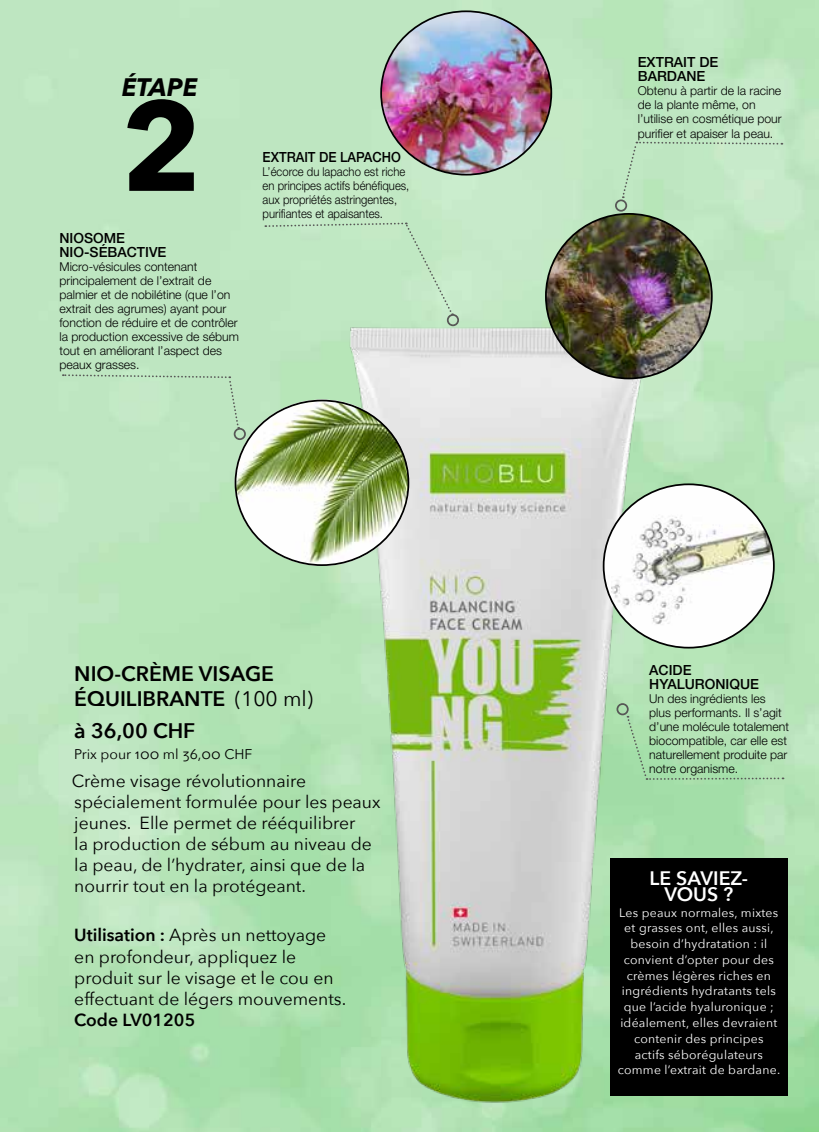
<style>
.page{position:relative;width:819px;height:1132px;background:#fff}
.page>*{position:absolute;margin:0;border:0;box-sizing:border-box;transform-origin:0 0}
.t1{font:700 126px "Avenir Next";color:#000}
.t2{font:italic 700 25.2px "Avenir Next";color:#000}
.t3{font:600 21px/25.2px "Avenir Next";color:#000}
.t4{font:600 19.43px/15.8px "Avenir Next";color:#fff;text-align:center}
.t5{font:17.5px/21px "Avenir Next";color:#000}
.t6{font:600 17.5px "Avenir Next";color:#000}
.t7{font:500 14px/14px "Helvetica Neue LT Std";color:#000}
.t8{font:14px "Avenir Next";color:#000}
.t9{font:500 14px "Helvetica Neue LT Std";color:#000;scale:.92 1}
.t10{font:300 12.25px/14px "Helvetica Neue LT Std";color:#000}
.t11{font:12.25px/15.8px "Avenir Next";letter-spacing:.02em;color:#fff;text-align:center}
.t12{font:300 12.25px/14px "Helvetica Neue LT Std";color:#000;scale:.92 1}
.s1{font-weight:400}
.s2{font-weight:600}
</style>
<div class="page">
<img style="left:0;top:0;width:819px;height:1131px">
<div style="left:610px;top:858px;width:177px;height:237px;background:#000"></div>
<img style="left:381px;top:11px;width:170px;height:164px">
<svg style="left:678px;top:715px;width:105px;height:65px"></svg>
<svg style="left:621px;top:141px;width:161px;height:57px"></svg>
<div style="left:615px;top:199px;width:12px;height:12px;border:2px solid #575756;border-radius:50%"></div>
<div style="left:234px;top:428px;width:12px;height:12px;border:2px solid #575756;border-radius:50%"></div>
<div style="left:63px;top:373px;width:177px;height:55px;background:#bee6c1"></div>
<div style="left:265px;top:222px;width:188px;height:93px;background:#c0e8c3"></div>
<img style="left:321px;top:299px;width:357px;height:832px">
<img style="left:235px;top:400px;width:173px;height:165px">
<img style="left:546px;top:214px;width:165px;height:164px">
<img style="left:603px;top:484px;width:170px;height:163px">
<h2 class="t2" style="left:122px;top:66px;width:77px">ÉTAPE</h2>
<h1 class="t1" style="left:121px;top:37px;width:83px">2</h1>
<p class="t7" style="left:59px;top:230px;width:108px">NIOSOME<br>NIO-SÉBACTIVE</p>
<p class="t10" style="left:59px;top:259px;width:181px">Micro-vésicules contenant principalement de l’extrait de palmier et de nobilétine (que l’on extrait des agrumes) ayant pour fonction de réduire et de contrôler la production excessive de sébum tout en améliorant l’aspect des peaux grasses.</p>
<p class="t9" style="left:262px;top:149px;width:152px">EXTRAIT DE LAPACHO</p>
<p class="t12" style="left:262px;top:165px;width:161px">L’écorce du lapacho est riche en principes actifs bénéfiques, aux propriétés astringentes, purifiantes et apaisantes.</p>
<h3 class="t3" style="left:74px;top:660px;width:240px">NIO-CRÈME VISAGE<br>ÉQUILIBRANTE <span class="s1">(100 ml)</span></h3>
<h3 class="t3" style="left:74px;top:717px;width:122px">à 36,00 CHF</h3>
<p class="t8" style="left:74px;top:742px;width:179px">Prix pour 100 ml 36,00 CHF</p>
<h3 class="t5" style="left:72px;top:769px;width:310px">Crème visage révolutionnaire spécialement formulée pour les peaux jeunes. Elle permet de rééquilibrer<br>la production de sébum au niveau de la peau, de l’hydrater, ainsi que de la nourrir tout en la protégeant.</h3>
<h3 class="t5" style="left:74px;top:923px;width:273px"><span class="s2">Utilisation :</span> Après un nettoyage en profondeur, appliquez le produit sur le visage et le cou en effectuant de légers mouvements.</h3>
<h3 class="t6" style="left:74px;top:1004px;width:122px">Code LV01205</h3>
<p class="t7" style="left:637px;top:55px;width:82px">EXTRAIT DE<br>BARDANE</p>
<p class="t10" style="left:637px;top:84px;width:145px">Obtenu à partir de la racine de la plante même, on l’utilise en cosmétique pour purifier et apaiser la peau.</p>
<p class="t7" style="left:649px;top:663px;width:111px">ACIDE<br>HYALURONIQUE</p>
<p class="t10" style="left:649px;top:691px;width:141px">Un des ingrédients les plus performants. Il s’agit d’une molécule totalement biocompatible, car elle est naturellement produite par notre organisme.</p>
<h3 class="t4" style="left:649px;top:869px;width:100px">LE SAVIEZ-<br>VOUS ?</h3>
<p class="t11" style="left:617px;top:903px;width:164px">Les peaux normales, mixtes et grasses ont, elles aussi, besoin d’hydratation : il convient d’opter pour des crèmes légères riches en ingrédients hydratants tels que l’acide hyaluronique ; idéalement, elles devraient contenir des principes actifs séborégulateurs comme l’extrait de bardane.</p>
</div>
